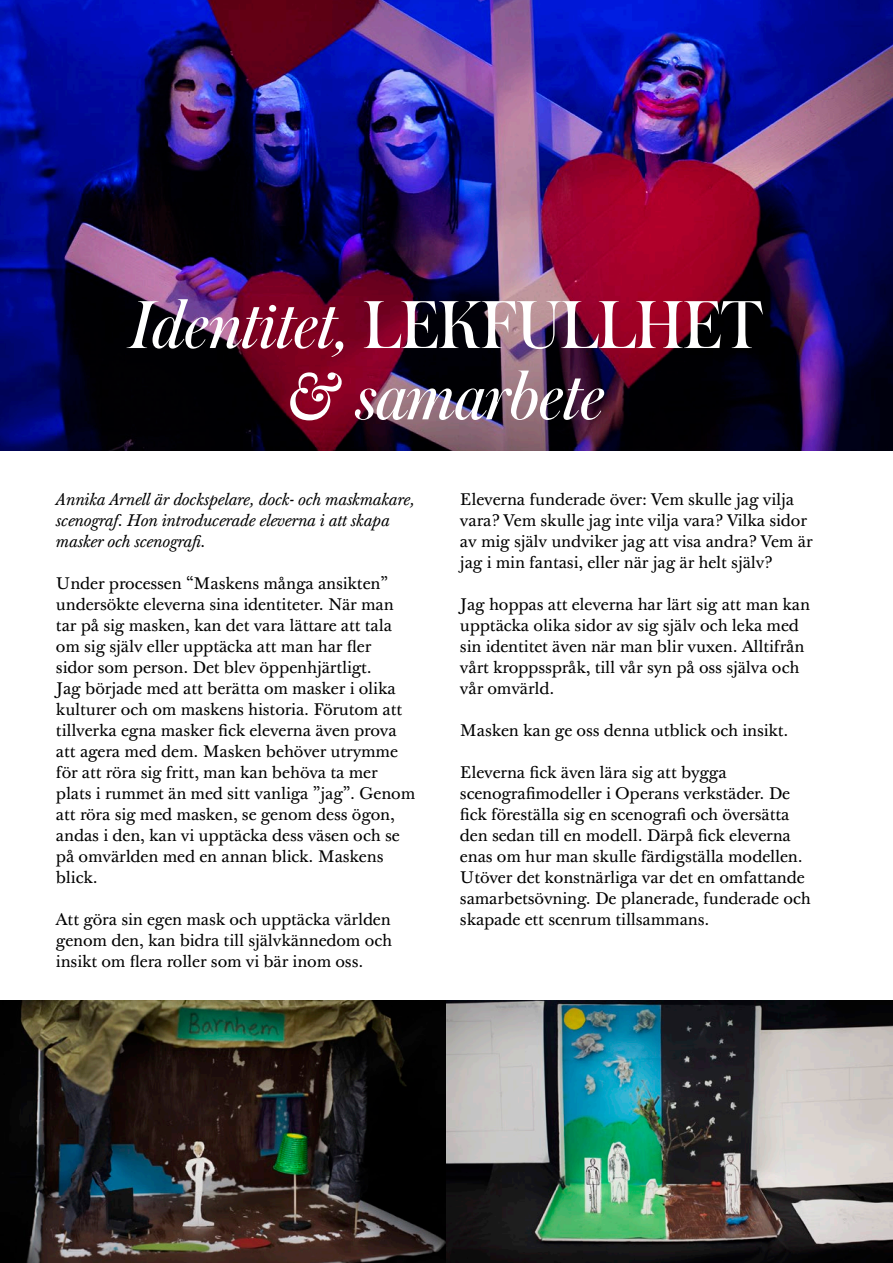
<style>
.page{position:relative;width:893px;height:1263px;background:#fff}
.page>*{position:absolute;margin:0;border:0;box-sizing:border-box;transform-origin:0 0}
.t1{font:italic 71.25px/71.2px "Operan";color:#fff;text-align:center}
.t2{font:16.5px/21px "Baskerville 10 Pro";letter-spacing:-.01em;color:#000}
.t3{font:italic 16.5px/21px "Baskerville 10 Pro";letter-spacing:-.01em;color:#000}
.s1{font-style:normal}
</style>
<div class="page">
<img style="left:0;top:0;width:893px;height:450px">
<img style="left:0;top:1001px;width:893px;height:262px">
<h1 class="t1" style="left:130px;top:288px;width:635px">Identitet, <span class="s1">LEKFULLHET </span>&amp; samarbete</h1>
<p class="t3" style="left:56px;top:489px;width:361px">Annika Arnell är dockspelare, dock- och maskmakare, scenograf. Hon introducerade eleverna i att skapa masker och scenografi.</p>
<p class="t2" style="left:56px;top:574px;width:361px">Under processen “Maskens många ansikten” undersökte eleverna sina identiteter. När man tar på sig masken, kan det vara lättare att tala om sig själv eller upptäcka att man har fler<br>sidor som person. Det blev öppenhjärtligt.<br>Jag började med att berätta om masker i olika kulturer och om maskens historia. Förutom att tillverka egna masker fick eleverna även prova att agera med dem. Masken behöver utrymme för att röra sig fritt, man kan behöva ta mer plats i rummet än med sitt vanliga ”jag”. Genom att röra sig med masken, se genom dess ögon, andas i den, kan vi upptäcka dess väsen och se på omvärlden med en annan blick. Maskens blick.</p>
<p class="t2" style="left:56px;top:910px;width:338px;text-align:justify">Att göra sin egen mask och upptäcka världen genom den, kan bidra till självkännedom och insikt om flera roller som vi bär inom oss.</p>
<p class="t2" style="left:460px;top:490px;width:354px">Eleverna funderade över: Vem skulle jag vilja vara? Vem skulle jag inte vilja vara? Vilka sidor av mig själv undviker jag att visa andra? Vem är jag i min fantasi, eller när jag är helt själv?</p>
<p class="t2" style="left:460px;top:595px;width:352px">Jag hoppas att eleverna har lärt sig att man kan upptäcka olika sidor av sig själv och leka med sin identitet även när man blir vuxen. Alltifrån vårt kroppsspråk, till vår syn på oss själva och vår omvärld.</p>
<p class="t2" style="left:460px;top:721px;width:330px">Masken kan ge oss denna utblick och insikt.</p>
<p class="t2" style="left:460px;top:763px;width:352px">Eleverna fick även lära sig att bygga scenografimodeller i Operans verkstäder. De fick föreställa sig en scenografi och översätta den sedan till en modell. Därpå fick eleverna enas om hur man skulle färdigställa modellen.<br>Utöver det konstnärliga var det en omfattande samarbetsövning. De planerade, funderade och skapade ett scenrum tillsammans.</p>
</div>
